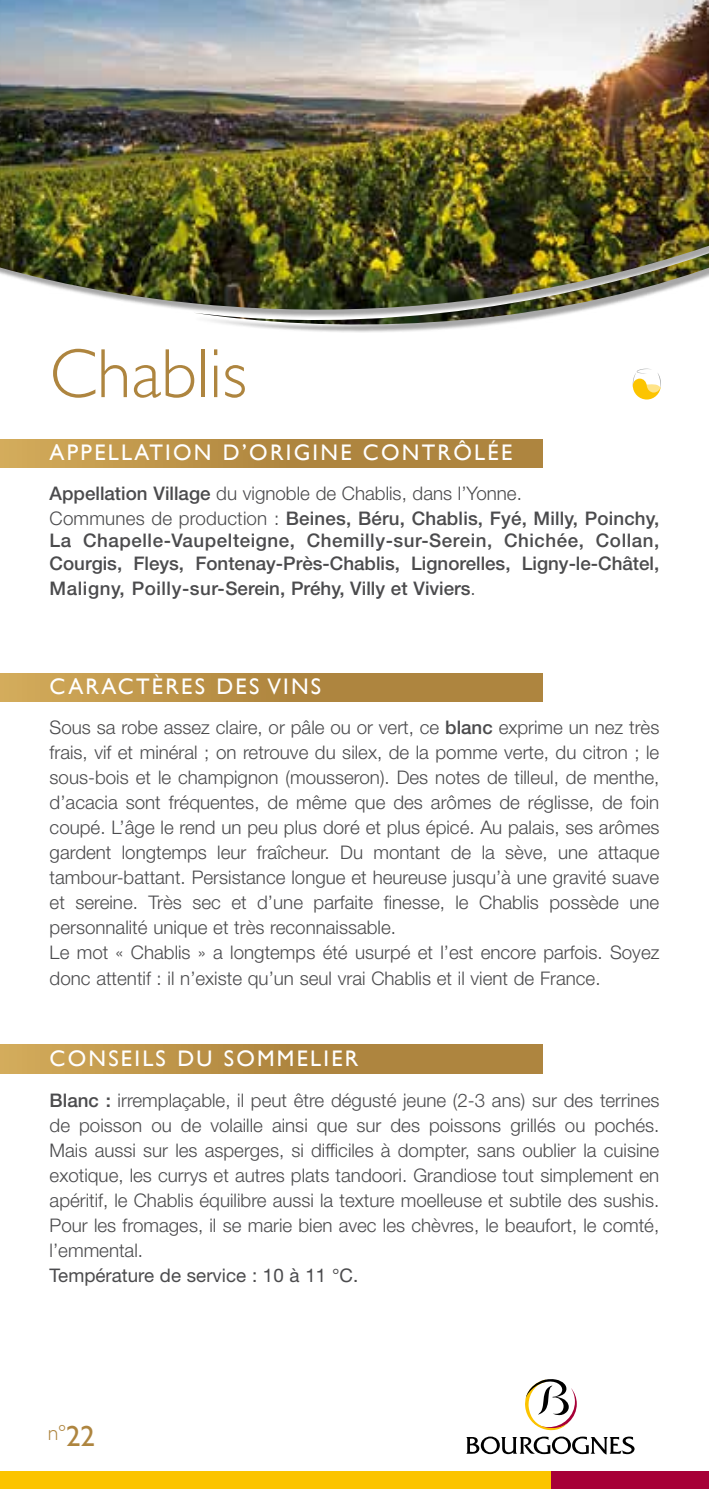
<style>
.page{position:relative;width:709px;height:1489px;background:#fff}
.page>*{position:absolute;margin:0;border:0;box-sizing:border-box;transform-origin:0 0}
.t1{font:300 70px "Gill Sans";color:#ae853f}
.t2{font:22.5px "Gill Sans";letter-spacing:.1em;color:#fff}
.t3{font:300 22px "Gill Sans";color:#ae853f}
.t4{font:300 18.75px/25px "Helvetica Neue";color:#4b4b4d}
.t5{font:500 18.75px/25px "Helvetica Neue";letter-spacing:.01em;color:#4b4b4d}
.s1{font-weight:300}
.s2{font-weight:500}
.s3{font-weight:400}
.s4{font-weight:400;font-size:29px}
</style>
<div class="page">
<img style="left:0;top:0;width:709px;height:332px">
<div style="left:0;top:673px;width:542px;height:29px;background:linear-gradient(to right,#cca354,#a57b38)"></div>
<div style="left:0;top:439px;width:542px;height:29px;background:linear-gradient(to right,#cca354,#a57b38)"></div>
<div style="left:0;top:1044px;width:542px;height:29px;background:linear-gradient(to right,#cca354,#a57b38)"></div>
<svg style="left:632px;top:368px;width:29px;height:31px"></svg>
<div style="left:0;top:1470px;width:583px;height:18px;background:#fcc400"></div>
<div style="left:551px;top:1470px;width:158px;height:18px;background:#a70037"></div>
<svg style="left:466px;top:1379px;width:168px;height:75px"></svg>
<p class="t1" style="left:50px;top:334px;width:199px">Chablis</p>
<p class="t2" style="left:50px;top:439px;width:464px">APPELLATION D’ORIGINE CONTRÔLÉE</p>
<p class="t5" style="left:50px;top:480px;width:611px">Appellation Village <span class="s1">du vignoble de Chablis, dans l’Yonne.<br>Communes de production :</span> Beines, Béru, Chablis, Fyé, Milly, Poinchy,</p>
<p class="t5" style="left:50px;top:529px;width:611px;line-height:22.5px">La Chapelle-Vaupelteigne, Chemilly-sur-Serein, Chichée, Collan,<br>Courgis, Fleys, Fontenay-Près-Chablis, Lignorelles, Ligny-le-Châtel,</p>
<p class="t5" style="left:50px;top:575px;width:427px">Maligny, Poilly-sur-Serein, Préhy, Villy et Viviers<span class="s1">.</span></p>
<p class="t2" style="left:50px;top:673px;width:273px">CARACTÈRES DES VINS</p>
<p class="t4" style="left:50px;top:714px;width:611px">Sous sa robe assez claire, or pâle ou or vert, ce <span class="s2">blanc</span> exprime un nez très frais, vif et minéral ; on retrouve du silex, de la pomme verte, du citron ; le sous-bois et le champignon (mousseron). Des notes de tilleul, de menthe, d’acacia sont fréquentes, de même que des arômes de réglisse, de foin coupé. L’âge le rend un peu plus doré et plus épicé. Au palais, ses arômes gardent longtemps leur fraîcheur. Du montant de la sève, une attaque tambour-battant. Persistance longue et heureuse jusqu’à une gravité suave et sereine. Très sec et d’une parfaite finesse, le Chablis possède une personnalité unique et très reconnaissable.<br>Le mot « Chablis » a longtemps été usurpé et l’est encore parfois. Soyez donc attentif : il n’existe qu’un seul vrai Chablis et il vient de France.</p>
<p class="t2" style="left:50px;top:1044px;width:310px">CONSEILS DU SOMMELIER</p>
<p class="t4" style="left:50px;top:1087px;width:611px"><span class="s2">Blanc :</span> irremplaçable, il peut être dégusté jeune (2-3 ans) sur des terrines de poisson ou de volaille ainsi que sur des poissons grillés ou pochés.<br>Mais aussi sur les asperges, si difficiles à dompter, sans oublier la cuisine exotique, les currys et autres plats tandoori. Grandiose tout simplement en apéritif, le Chablis équilibre aussi la texture moelleuse et subtile des sushis.<br>Pour les fromages, il se marie bien avec les chèvres, le beaufort, le comté, l’emmental.<br><span class="s3">Température de service : 10 à 11 °C.</span></p>
<p class="t3" style="left:48px;top:1420px;width:49px">n°<span class="s4">22</span></p>
</div>
